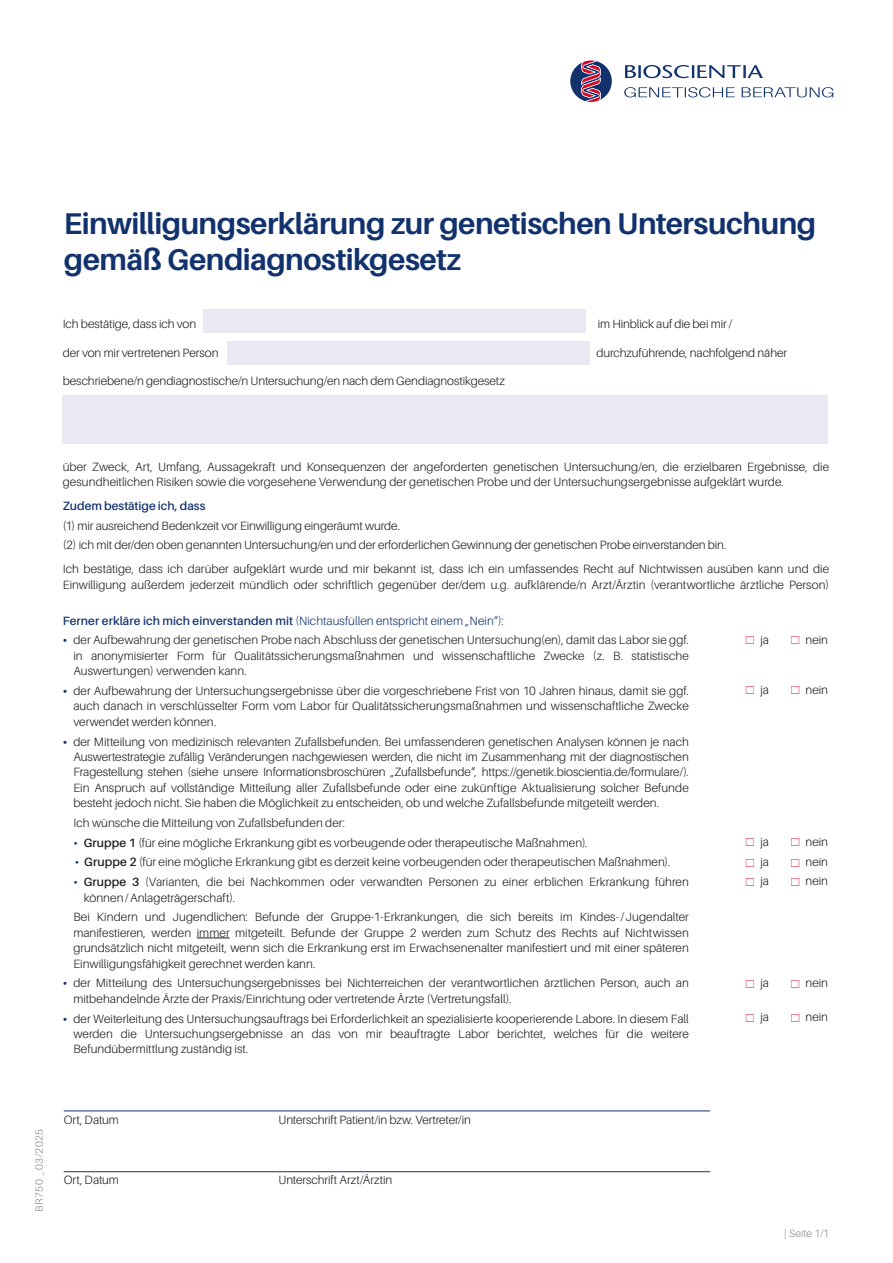
<style>
.page{position:relative;width:893px;height:1263px;background:#fff}
.page>*{position:absolute;margin:0;border:0;box-sizing:border-box;transform-origin:0 0}
.t1{font:700 30px/36px "Aileron";letter-spacing:-.015em;color:#12326e}
.t2{font:300 12px/15.5px "Aileron";color:#1d1d1b}
.t3{font:300 12px "Aileron";letter-spacing:.005em;color:#12326e}
.t4{font:600 12px "Aileron";color:#12326e}
.t5{font:300 10.5px "Aileron";letter-spacing:.05em;color:#86888c}
.s1{font-weight:600}
.s2{font-weight:800;color:#12326e}
.s3{font-weight:600;color:#12326e}
</style>
<div class="page">
<svg style="left:624px;top:65px;width:209px;height:32px"></svg>
<svg style="left:570px;top:60px;width:42px;height:42px"></svg>
<hr style="left:197px;top:938px;width:33px;height:1px;background:#1d1d1b">
<hr style="left:64px;top:1110px;width:646px;height:1px;background:#12326e">
<hr style="left:64px;top:1171px;width:646px;height:1px;background:#12326e">
<div style="left:203px;top:310px;width:383px;height:23px;background:#e9e9f3"></div>
<div style="left:227px;top:341px;width:362px;height:23px;background:#e9e9f3"></div>
<div style="left:63px;top:395px;width:765px;height:49px;background:#e9e9f3"></div>
<h1 class="t1" style="left:64px;top:206px;width:754px">Einwilligungserklärung zur genetischen Untersuchung gemäß Gendiagnostikgesetz</h1>
<p class="t2" style="left:63px;top:317px;width:135px">Ich bestätige, dass ich von</p>
<p class="t2" style="left:598px;top:317px;width:136px">im Hinblick auf die bei mir /</p>
<p class="t2" style="left:63px;top:345px;width:157px">der von mir vertretenen Person</p>
<p class="t2" style="left:597px;top:345px;width:192px">durchzuführende, nachfolgend näher</p>
<p class="t2" style="left:63px;top:374px;width:444px">beschriebene/n gendiagnostische/n Untersuchung/en nach dem Gendiagnostikgesetz</p>
<p class="t2" style="left:63px;top:459px;width:768px">über Zweck, Art, Umfang, Aussagekraft und Konsequenzen der angeforderten genetischen Untersuchung/en, die erzielbaren Ergebnisse, die gesundheitlichen Risiken sowie die vorgesehene Verwendung der genetischen Probe und der Untersuchungsergebnisse aufgeklärt wurde.</p>
<p class="t4" style="left:63px;top:499px;width:144px">Zudem bestätige ich, dass</p>
<p class="t2" style="left:63px;top:516px;width:665px;line-height:19.6px">(1) mir ausreichend Bedenkzeit vor Einwilligung eingeräumt wurde.<br>(2) ich mit der/den oben genannten Untersuchung/en und der erforderlichen Gewinnung der genetischen Probe einverstanden bin.</p>
<p class="t2" style="left:63px;top:562px;width:768px">Ich bestätige, dass ich darüber aufgeklärt wurde und mir bekannt ist, dass ich ein umfassendes Recht auf Nichtwissen ausüben kann und die<br>Einwilligung außerdem jederzeit mündlich oder schriftlich gegenüber der/dem u.g. aufklärende/n Arzt/Ärztin (verantwortliche ärztliche Person)</p>
<p class="t3" style="left:63px;top:614px;width:443px"><span class="s1">Ferner erkläre ich mich einverstanden mit</span> (Nichtausfüllen entspricht einem „Nein“):</p>
<p class="t2" style="left:73px;top:632px;width:617px;text-align:justify;text-indent:-11px"><span class="s2">•</span> der Aufbewahrung der genetischen Probe nach Abschluss der genetischen Untersuchung(en), damit das Labor sie ggf. in anonymisierter Form für Qualitätssicherungsmaßnahmen und wissenschaftliche Zwecke (z. B. statistische Auswertungen) verwenden kann.</p>
<p class="t2" style="left:73px;top:683px;width:617px;text-align:justify;text-indent:-11px"><span class="s2">•</span> der Aufbewahrung der Untersuchungsergebnisse über die vorgeschriebene Frist von 10 Jahren hinaus, damit sie ggf. auch danach in verschlüsselter Form vom Labor für Qualitätssicherungsmaßnahmen und wissenschaftliche Zwecke verwendet werden können.</p>
<p class="t2" style="left:73px;top:734px;width:617px;text-align:justify;text-indent:-11px"><span class="s2">•</span> der Mitteilung von medizinisch relevanten Zufallsbefunden. Bei umfassenderen genetischen Analysen können je nach Auswertestrategie zufällig Veränderungen nachgewiesen werden, die nicht im Zusammenhang mit der diagnostischen Fragestellung stehen (siehe unsere Informationsbroschüren „Zufallsbefunde“, https://genetik.bioscientia.de/formulare/).<br>Ein Anspruch auf vollständige Mitteilung aller Zufallsbefunde oder eine zukünftige Aktualisierung solcher Befunde besteht jedoch nicht. Sie haben die Möglichkeit zu entscheiden, ob und welche Zufallsbefunde mitgeteilt werden.</p>
<p class="t2" style="left:73px;top:815px;width:273px">Ich wünsche die Mitteilung von Zufallsbefunden der:</p>
<p class="t2" style="left:73px;top:835px;width:516px"><span class="s3">•</span> <span class="s1">Gruppe 1</span> (für eine mögliche Erkrankung gibt es vorbeugende oder therapeutische Maßnahmen).</p>
<p class="t2" style="left:75px;top:855px;width:597px"><span class="s3">•</span> <span class="s1">Gruppe 2</span> (für eine mögliche Erkrankung gibt es derzeit keine vorbeugenden oder therapeutischen Maßnahmen).</p>
<p class="t2" style="left:84px;top:874px;width:607px;text-indent:-10px"><span class="s3">•</span> <span class="s1">Gruppe 3</span> (Varianten, die bei Nachkommen oder verwandten Personen zu einer erblichen Erkrankung führen können/Anlageträgerschaft).</p>
<p class="t2" style="left:73px;top:909px;width:617px;text-align:justify">Bei Kindern und Jugendlichen: Befunde der Gruppe-1-Erkrankungen, die sich bereits im Kindes-/Jugendalter manifestieren, werden immer mitgeteilt. Befunde der Gruppe 2 werden zum Schutz des Rechts auf Nichtwissen grundsätzlich nicht mitgeteilt, wenn sich die Erkrankung erst im Erwachsenenalter manifestiert und mit einer späteren Einwilligungsfähigkeit gerechnet werden kann.</p>
<p class="t2" style="left:73px;top:976px;width:617px;text-indent:-11px"><span class="s2">•</span> der Mitteilung des Untersuchungsergebnisses bei Nichterreichen der verantwortlichen ärztlichen Person, auch an mitbehandelnde Ärzte der Praxis/Einrichtung oder vertretende Ärzte (Vertretungsfall).</p>
<p class="t2" style="left:73px;top:1011px;width:617px;text-align:justify;text-indent:-11px"><span class="s2">•</span> der Weiterleitung des Untersuchungsauftrags bei Erforderlichkeit an spezialisierte kooperierende Labore. In diesem Fall werden die Untersuchungsergebnisse an das von mir beauftragte Labor berichtet, welches für die weitere Befundübermittlung zuständig ist.</p>
<p class="t2" style="left:760px;top:632px;width:10px">ja</p>
<p class="t2" style="left:805px;top:632px;width:24px">nein</p>
<p class="t2" style="left:760px;top:682px;width:10px">ja</p>
<p class="t2" style="left:805px;top:682px;width:24px">nein</p>
<p class="t2" style="left:760px;top:834px;width:10px">ja</p>
<p class="t2" style="left:805px;top:834px;width:24px">nein</p>
<p class="t2" style="left:760px;top:855px;width:10px">ja</p>
<p class="t2" style="left:805px;top:855px;width:24px">nein</p>
<p class="t2" style="left:760px;top:874px;width:10px">ja</p>
<p class="t2" style="left:805px;top:874px;width:24px">nein</p>
<p class="t2" style="left:760px;top:975px;width:10px">ja</p>
<p class="t2" style="left:805px;top:975px;width:24px">nein</p>
<p class="t2" style="left:760px;top:1009px;width:10px">ja</p>
<p class="t2" style="left:805px;top:1009px;width:24px">nein</p>
<p class="t5" style="left:34px;top:1212px;width:85px;rotate:-90deg">BR750 _03/2025</p>
<p class="t2" style="left:64px;top:1112px;width:57px">Ort, Datum</p>
<p class="t2" style="left:279px;top:1112px;width:194px">Unterschrift Patient/in bzw. Vertreter/in</p>
<p class="t2" style="left:64px;top:1172px;width:57px">Ort, Datum</p>
<p class="t2" style="left:279px;top:1172px;width:115px">Unterschrift Arzt/Ärztin</p>
<p class="t5" style="left:784px;top:1228px;width:47px">| Seite 1/1</p>
</div>
